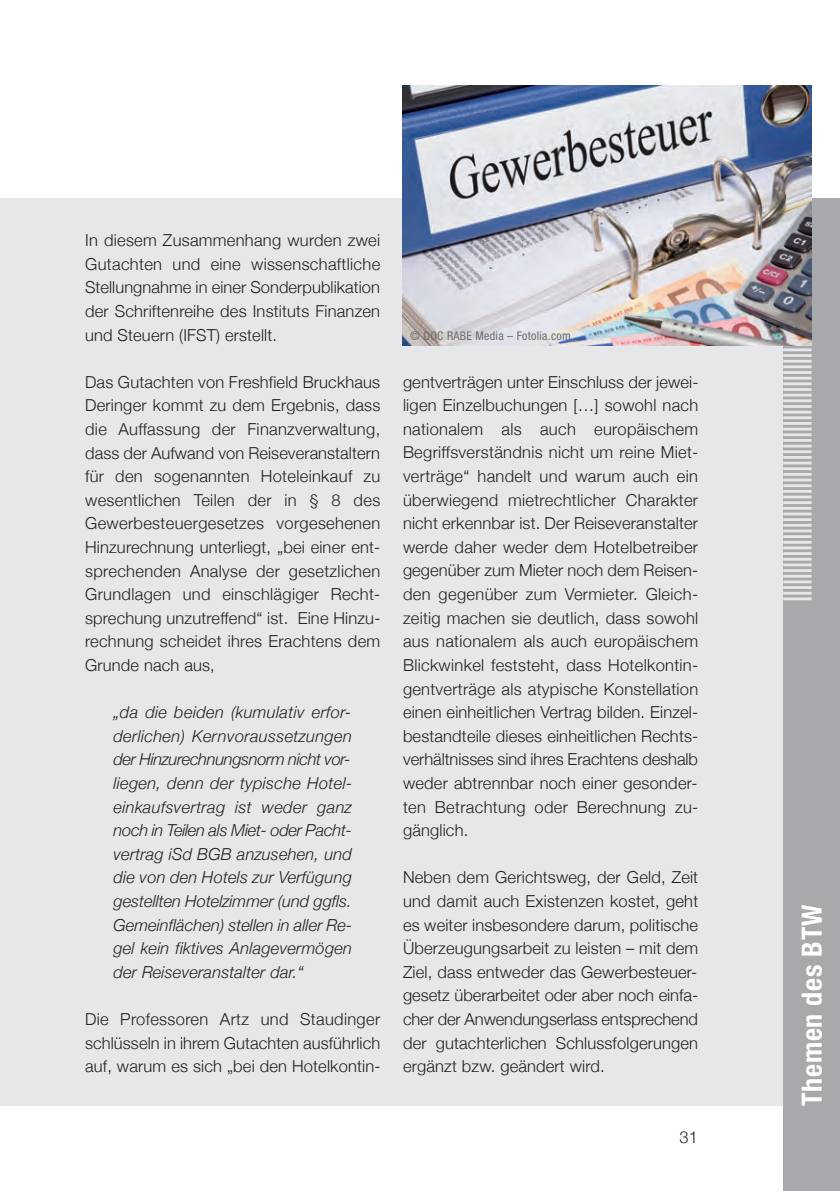
<style>
.page{position:relative;width:840px;height:1191px;background:#fff}
.page>*{position:absolute;margin:0;border:0;box-sizing:border-box;transform-origin:0 0}
.t1{font:700 condensed 28px "Helvetica Neue";letter-spacing:.025em;color:#fff}
.t2{font:300 16.4px/23.6px "Helvetica Neue";letter-spacing:.01em;color:#231f20;text-align:justify}
.t3{font:italic 300 16.4px/23.6px "Helvetica Neue";letter-spacing:.01em;color:#231f20;text-align:justify}
.t4{font:condensed 12px "Helvetica Neue";letter-spacing:.025em;color:#6c6d70}
</style>
<div class="page">
<div style="left:0;top:198px;width:782px;height:908px;background:#e6e7e9"></div>
<div style="left:782px;top:198px;width:57px;height:993px;background:#a8a9ad"></div>
<hr style="left:782px;top:348px;width:29px;height:3px;background:#e6e7e9">
<hr style="left:782px;top:354px;width:29px;height:3px;background:#e6e7e9">
<hr style="left:782px;top:360px;width:29px;height:2px;background:#e6e7e9">
<hr style="left:782px;top:365px;width:29px;height:3px;background:#e6e7e9">
<hr style="left:782px;top:371px;width:29px;height:3px;background:#e6e7e9">
<hr style="left:782px;top:377px;width:29px;height:2px;background:#e6e7e9">
<hr style="left:782px;top:382px;width:29px;height:3px;background:#e6e7e9">
<hr style="left:782px;top:388px;width:29px;height:3px;background:#e6e7e9">
<hr style="left:782px;top:394px;width:29px;height:2px;background:#e6e7e9">
<hr style="left:782px;top:399px;width:29px;height:3px;background:#e6e7e9">
<hr style="left:782px;top:405px;width:29px;height:3px;background:#e6e7e9">
<hr style="left:782px;top:411px;width:29px;height:2px;background:#e6e7e9">
<hr style="left:782px;top:416px;width:29px;height:3px;background:#e6e7e9">
<hr style="left:782px;top:422px;width:29px;height:3px;background:#e6e7e9">
<hr style="left:782px;top:428px;width:29px;height:2px;background:#e6e7e9">
<hr style="left:782px;top:433px;width:29px;height:3px;background:#e6e7e9">
<hr style="left:782px;top:439px;width:29px;height:3px;background:#e6e7e9">
<hr style="left:782px;top:444px;width:29px;height:3px;background:#e6e7e9">
<hr style="left:782px;top:450px;width:29px;height:3px;background:#e6e7e9">
<hr style="left:782px;top:456px;width:29px;height:3px;background:#e6e7e9">
<hr style="left:782px;top:461px;width:29px;height:3px;background:#e6e7e9">
<hr style="left:782px;top:467px;width:29px;height:3px;background:#e6e7e9">
<hr style="left:782px;top:473px;width:29px;height:3px;background:#e6e7e9">
<hr style="left:782px;top:478px;width:29px;height:3px;background:#e6e7e9">
<hr style="left:782px;top:484px;width:29px;height:3px;background:#e6e7e9">
<hr style="left:782px;top:490px;width:29px;height:3px;background:#e6e7e9">
<hr style="left:782px;top:495px;width:29px;height:3px;background:#e6e7e9">
<hr style="left:782px;top:501px;width:29px;height:3px;background:#e6e7e9">
<hr style="left:782px;top:507px;width:29px;height:3px;background:#e6e7e9">
<hr style="left:782px;top:512px;width:29px;height:3px;background:#e6e7e9">
<hr style="left:782px;top:518px;width:29px;height:3px;background:#e6e7e9">
<hr style="left:782px;top:524px;width:29px;height:3px;background:#e6e7e9">
<hr style="left:782px;top:529px;width:29px;height:3px;background:#e6e7e9">
<hr style="left:782px;top:535px;width:29px;height:3px;background:#e6e7e9">
<hr style="left:782px;top:541px;width:29px;height:2px;background:#e6e7e9">
<hr style="left:782px;top:546px;width:29px;height:3px;background:#e6e7e9">
<hr style="left:782px;top:552px;width:29px;height:3px;background:#e6e7e9">
<hr style="left:782px;top:558px;width:29px;height:2px;background:#e6e7e9">
<hr style="left:782px;top:563px;width:29px;height:3px;background:#e6e7e9">
<hr style="left:782px;top:569px;width:29px;height:3px;background:#e6e7e9">
<hr style="left:782px;top:575px;width:29px;height:2px;background:#e6e7e9">
<hr style="left:782px;top:580px;width:29px;height:3px;background:#e6e7e9">
<hr style="left:782px;top:586px;width:29px;height:3px;background:#e6e7e9">
<hr style="left:782px;top:592px;width:29px;height:2px;background:#e6e7e9">
<hr style="left:782px;top:597px;width:29px;height:3px;background:#e6e7e9">
<img style="left:403px;top:85px;width:408px;height:261px">
<p class="t2" style="left:85px;top:228px;width:296px">In diesem Zusammenhang wurden zwei Gutachten und eine wissenschaftliche Stellungnahme in einer Sonderpublikation der Schriftenreihe des Instituts Finanzen und Steuern (IFST) erstellt.</p>
<p class="t2" style="left:85px;top:370px;width:296px">Das Gutachten von Freshfield Bruckhaus Deringer kommt zu dem Ergebnis, dass die Auffassung der Finanzverwaltung, dass der Aufwand von Reiseveranstaltern für den sogenannten Hoteleinkauf zu wesentlichen Teilen der in § 8 des Gewerbesteuer gesetzes vorgesehenen Hinzurechnung unterliegt, „bei einer ent&shy;sprechenden Analyse der gesetzlichen Grundlagen und einschlägiger Recht&shy;sprechung unzutreffend“ ist. Eine Hinzu&shy;rechnung scheidet ihres Erachtens dem Grunde nach aus,</p>
<p class="t3" style="left:113px;top:700px;width:240px">„da die beiden (kumulativ erfor&shy;derlichen) Kernvoraussetzungen der Hinzurechnungsnorm nicht vor&shy;liegen, denn der typische Hotel&shy;einkaufsvertrag ist weder ganz noch in Teilen als Miet- oder Pacht&shy;vertrag iSd BGB anzusehen, und die von den Hotels zur Verfügung gestellten Hotelzimmer (und ggfls.<br>Gemeinflächen) stellen in aller Re&shy;gel kein fiktives Anlagevermögen der Reiseveranstalter dar.“</p>
<p class="t2" style="left:85px;top:1007px;width:297px">Die Professoren Artz und Staudinger schlüsseln in ihrem Gutachten ausführlich auf, warum es sich „bei den Hotelkontin-</p>
<p class="t4" style="left:410px;top:331px;width:162px">© DOC RABE Media – Fotolia.com</p>
<p class="t2" style="left:403px;top:370px;width:297px">gentverträgen unter Einschluss der jewei&shy;ligen Einzelbuchungen […] sowohl nach nationalem als auch europäischem Begriffsverständnis nicht um reine Miet&shy;verträge“ handelt und warum auch ein überwiegend mietrechtlicher Charakter nicht erkennbar ist. Der Reiseveranstalter werde daher weder dem Hotelbetreiber gegenüber zum Mieter noch dem Reisen&shy;den gegenüber zum Vermieter. Gleich - zeitig machen sie deutlich, dass sowohl aus nationalem als auch europäischem Blickwinkel feststeht, dass Hotelkontin&shy;gentverträge als atypische Konstellation einen einheitlichen Vertrag bilden. Einzel&shy;bestandteile dieses einheitlichen Rechts&shy;verhältnisses sind ihres Erachtens deshalb weder abtrennbar noch einer gesonder&shy;ten Betrachtung oder Berechnung zu&shy;gänglich.</p>
<p class="t2" style="left:403px;top:865px;width:296px">Neben dem Gerichtsweg, der Geld, Zeit und damit auch Existenzen kostet, geht es weiter insbesondere darum, politische Überzeugungsarbeit zu leisten – mit dem Ziel, dass entweder das Gewerbesteuer&shy;gesetz überarbeitet oder aber noch einfa&shy;cher der Anwendungserlass entsprechend der gutachterlichen Schlussfolgerungen ergänzt bzw. geändert wird.</p>
<p class="t2" style="left:679px;top:1125px;width:20px">31</p>
<h1 class="t1" style="left:788px;top:1106px;width:202px;rotate:-90deg">Themen des BTW</h1>
</div>
